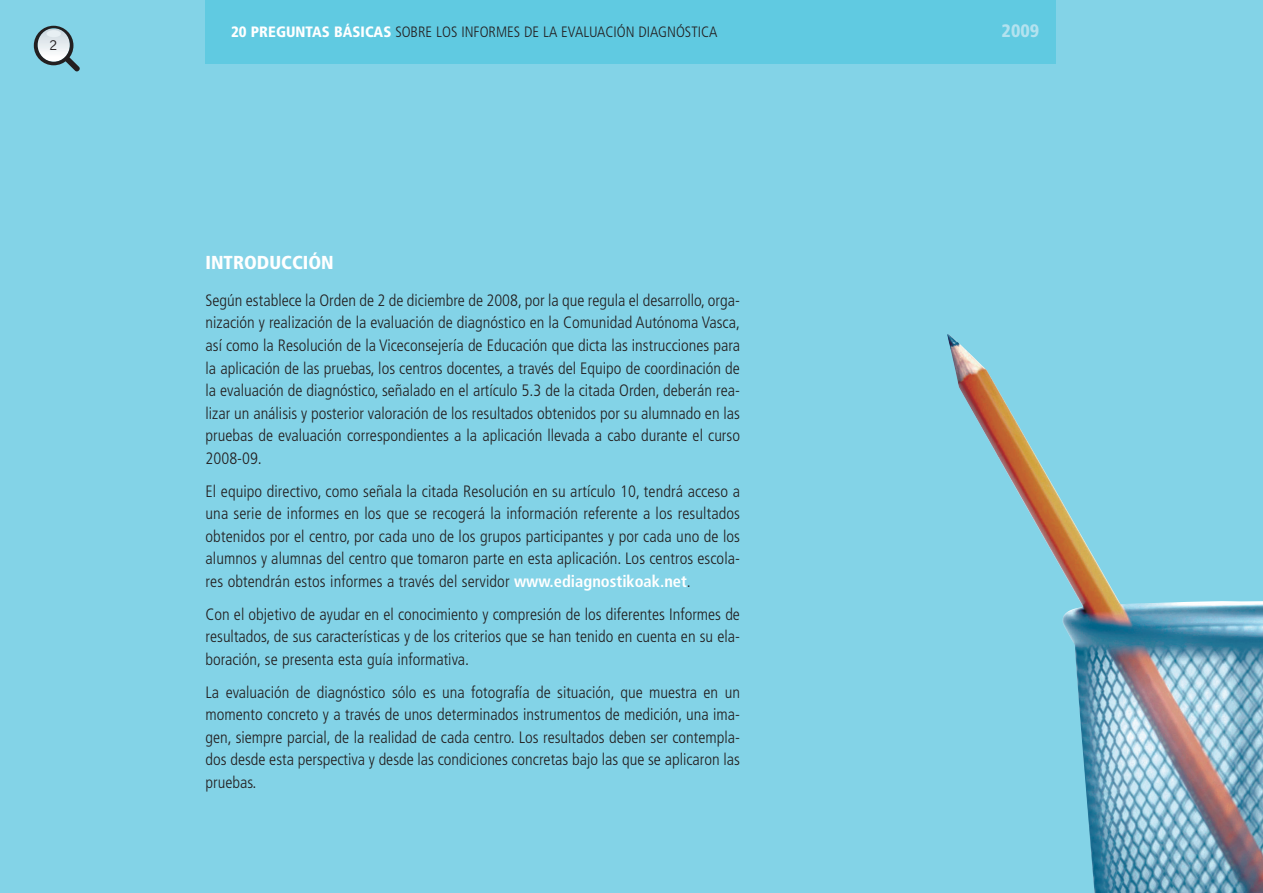
<style>
.page{position:relative;width:1263px;height:893px;background:#fff}
.page>*{position:absolute;margin:0;border:0;box-sizing:border-box;transform-origin:0 0}
.t1{font:900 condensed 18.75px "Frutiger";color:#fff}
.t2{font:900 condensed 18px "Frutiger";color:#b3e2ef}
.t3{font:300 condensed 16.5px/22.5px "Frutiger";color:#231f20;text-align:justify}
.t4{font:300 15.75px "Bell Gothic";color:#231f20}
.t5{font:300 condensed 15px "Frutiger";color:#231f20}
.s1{font-weight:900;color:#fff}
.s2{font-weight:700;color:#fff}
</style>
<div class="page">
<div style="left:0;top:0;width:1262px;height:893px;background:#83d3e7"></div>
<div style="left:206px;top:0;width:850px;height:64px;background:#60cae1"></div>
<svg style="left:34px;top:26px;width:46px;height:46px"></svg>
<img style="left:947px;top:334px;width:315px;height:559px">
<p class="t4" style="left:49px;top:39px;width:10px">2</p>
<p class="t5" style="left:231px;top:26px;width:488px"><span class="s1">20 PREGUNTAS BÁSICAS</span> SOBRE LOS INFORMES DE LA EVALUACIÓN DIAGNÓSTICA</p>
<p class="t2" style="left:1002px;top:24px;width:39px">2009</p>
<p class="t1" style="left:206px;top:255px;width:130px">INTRODUCCIÓN</p>
<p class="t3" style="left:206px;top:290px;width:536px">Según establece la Orden de 2 de diciembre de 2008, por la que regula el desarrollo, orga&shy;nización y realización de la evaluación de diagnóstico en la Comunidad Autónoma Vasca, así como la Resolución de la Viceconsejería de Educación que dicta las instrucciones para la aplicación de las pruebas, los centros docentes, a través del Equipo de coordinación de la evaluación de diagnóstico, señalado en el artículo 5.3 de la citada Orden, deberán rea&shy;lizar un análisis y posterior valoración de los resultados obtenidos por su alumnado en las pruebas de evaluación correspondientes a la aplicación llevada a cabo durante el curso 2008-09.</p>
<p class="t3" style="left:206px;top:481px;width:536px">El equipo directivo, como señala la citada Resolución en su artículo 10, tendrá acceso a una serie de informes en los que se recogerá la información referente a los resultados obtenidos por el centro, por cada uno de los grupos participantes y por cada uno de los alumnos y alumnas del centro que tomaron parte en esta aplicación. Los centros escola&shy;res obtendrán estos informes a través del servidor <span class="s2">www.ediagnostikoak.net</span>.</p>
<p class="t3" style="left:206px;top:604px;width:536px">Con el objetivo de ayudar en el conocimiento y compresión de los diferentes Informes de resultados, de sus características y de los criterios que se han tenido en cuenta en su ela&shy;boración, se presenta esta guía informativa.</p>
<p class="t3" style="left:206px;top:682px;width:536px">La evaluación de diagnóstico sólo es una fotografía de situación, que muestra en un momento concreto y a través de unos determinados instrumentos de medición, una ima&shy;gen, siempre parcial, de la realidad de cada centro. Los resultados deben ser contempla&shy;dos desde esta perspectiva y desde las condiciones concretas bajo las que se aplicaron las pruebas.</p>
</div>
